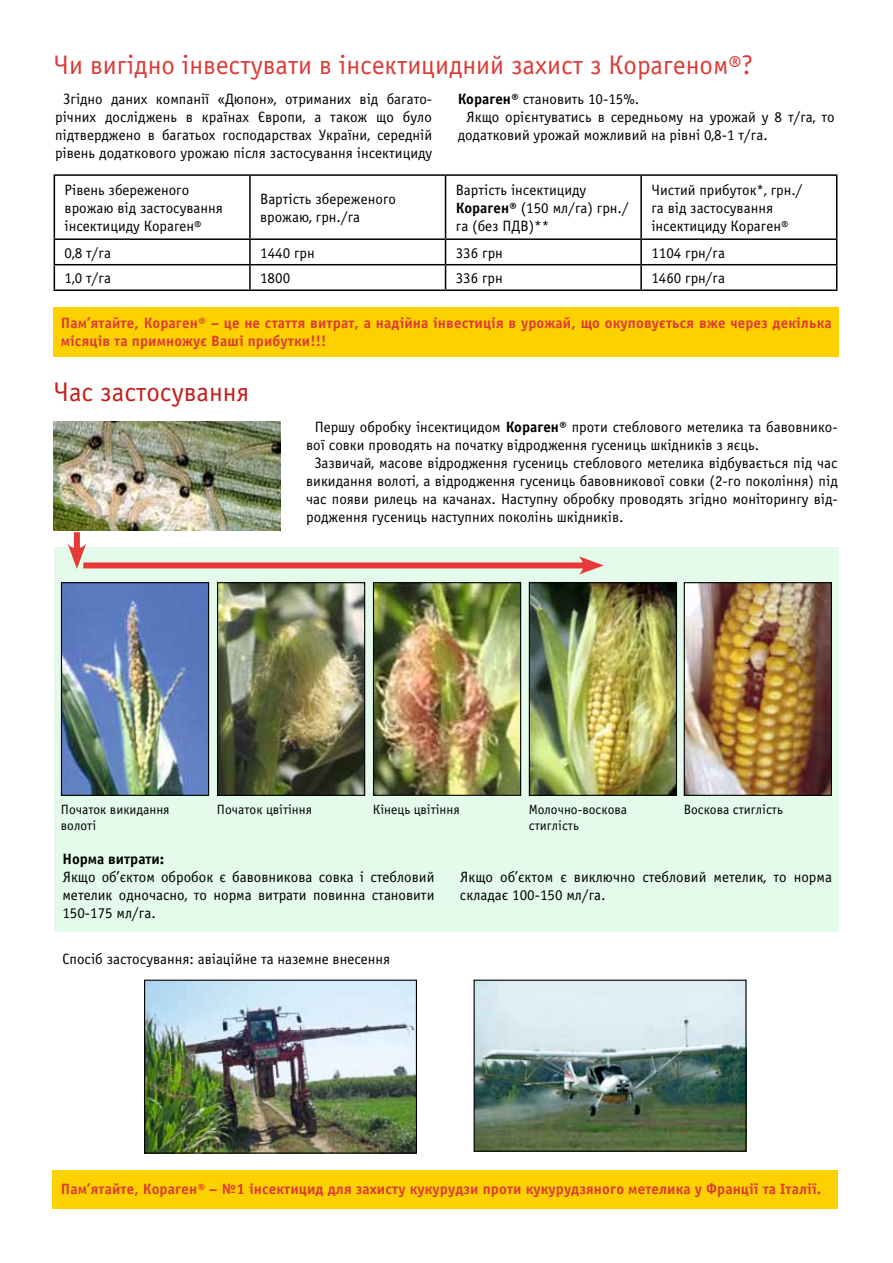
<style>
.page{position:relative;width:893px;height:1263px;background:#fff}
.page>*{position:absolute;margin:0;border:0;box-sizing:border-box;transform-origin:0 0}
.t1{font:27px "Officina Sans C";color:#dc3c38}
.t2{font:27px "Officina Sans C";color:#c41e1c}
.t3{font:15px/18px "Officina Sans C";color:#000}
.t4{font:700 15px/18px "Officina Sans C";letter-spacing:.01em;color:#dc3c38}
.t5{font:700 15px "Officina Sans C";color:#000}
.t6{font:13.5px/16.2px "Officina Sans C";color:#000}
.s1{font-weight:700}
</style>
<div class="page">
<div style="left:54px;top:307px;width:785px;height:50px;background:#fdd000"></div>
<div style="left:52px;top:1170px;width:785px;height:39px;background:#fdd000"></div>
<div style="left:54px;top:547px;width:785px;height:385px;background:#e4faea"></div>
<hr style="left:54px;top:174px;width:196px;height:2px;background:#000">
<hr style="left:54px;top:176px;width:1px;height:62px;background:#000">
<hr style="left:250px;top:174px;width:196px;height:2px;background:#000">
<hr style="left:249px;top:176px;width:2px;height:62px;background:#000">
<hr style="left:446px;top:174px;width:195px;height:2px;background:#000">
<hr style="left:445px;top:176px;width:1px;height:62px;background:#000">
<hr style="left:641px;top:174px;width:196px;height:2px;background:#000">
<hr style="left:640px;top:176px;width:2px;height:62px;background:#000">
<hr style="left:836px;top:176px;width:1px;height:62px;background:#000">
<hr style="left:54px;top:238px;width:196px;height:2px;background:#000">
<hr style="left:250px;top:238px;width:196px;height:2px;background:#000">
<hr style="left:249px;top:240px;width:2px;height:24px;background:#000">
<hr style="left:446px;top:238px;width:195px;height:2px;background:#000">
<hr style="left:641px;top:238px;width:196px;height:2px;background:#000">
<hr style="left:640px;top:240px;width:2px;height:24px;background:#000">
<hr style="left:54px;top:264px;width:196px;height:1px;background:#000">
<svg style="left:54px;top:240px;width:1px;height:49px"></svg>
<hr style="left:250px;top:264px;width:196px;height:1px;background:#000">
<hr style="left:249px;top:265px;width:2px;height:24px;background:#000">
<hr style="left:446px;top:264px;width:195px;height:1px;background:#000">
<svg style="left:445px;top:240px;width:1px;height:49px"></svg>
<hr style="left:641px;top:264px;width:196px;height:1px;background:#000">
<hr style="left:640px;top:265px;width:2px;height:24px;background:#000">
<svg style="left:836px;top:240px;width:1px;height:49px"></svg>
<hr style="left:54px;top:289px;width:196px;height:2px;background:#000">
<hr style="left:250px;top:289px;width:196px;height:2px;background:#000">
<hr style="left:446px;top:289px;width:195px;height:2px;background:#000">
<hr style="left:641px;top:289px;width:196px;height:2px;background:#000">
<img style="left:54px;top:421px;width:226px;height:109px">
<img style="left:63px;top:584px;width:144px;height:210px">
<div style="left:61px;top:582px;width:148px;height:214px;border:1px solid #000"></div>
<img style="left:146px;top:982px;width:269px;height:169px">
<div style="left:144px;top:980px;width:273px;height:173px;border:1px solid #000"></div>
<img style="left:219px;top:584px;width:144px;height:210px">
<div style="left:217px;top:582px;width:148px;height:214px;border:1px solid #000"></div>
<img style="left:476px;top:982px;width:269px;height:168px">
<div style="left:474px;top:980px;width:273px;height:172px;border:1px solid #000"></div>
<img style="left:375px;top:584px;width:144px;height:210px">
<div style="left:373px;top:582px;width:148px;height:214px;border:1px solid #000"></div>
<img style="left:531px;top:584px;width:144px;height:210px">
<div style="left:529px;top:582px;width:148px;height:214px;border:1px solid #000"></div>
<img style="left:686px;top:584px;width:144px;height:210px">
<div style="left:684px;top:582px;width:148px;height:214px;border:1px solid #000"></div>
<div style="left:83px;top:562px;width:506px;height:6px;background:#e73a38"></div>
<svg style="left:579px;top:556px;width:25px;height:19px"></svg>
<div style="left:74px;top:532px;width:6px;height:22px;background:#e73a38"></div>
<svg style="left:68px;top:544px;width:18px;height:25px"></svg>
<h1 class="t1" style="left:54px;top:50px;width:701px">Чи вигідно інвестувати в інсектицидний захист з Корагеном®?</h1>
<p class="t3" style="left:55px;top:90px;width:379px;text-align:center">Згідно даних компанії «Дюпон», отриманих від багато&shy;річних досліджень в країнах Європи, а також що було підтверджено в багатьох господарствах України, середній рівень додаткового урожаю після застосування інсектициду</p>
<p class="t3" style="left:458px;top:90px;width:183px"><span class="s1">Кораген®</span> становить 10-15%.</p>
<p class="t3" style="left:466px;top:108px;width:370px">Якщо орієнтуватись в середньому на урожай у 8 т/га, то</p>
<p class="t3" style="left:458px;top:126px;width:312px">додатковий урожай можливий на рівні 0,8-1 т/га.</p>
<p class="t3" style="left:65px;top:181px;width:160px">Рівень збереженого врожаю від застосування інсектициду Кораген®</p>
<p class="t3" style="left:260px;top:190px;width:137px">Вартість збереженого врожаю, грн./га</p>
<p class="t3" style="left:456px;top:181px;width:174px">Вартість інсектициду<br><span class="s1">Кораген®</span> (150 мл/га) грн./ га (без ПДВ)**</p>
<p class="t3" style="left:651px;top:181px;width:153px">Чистий прибуток*, грн./ га від застосування інсектициду Кораген®</p>
<p class="t3" style="left:65px;top:244px;width:48px">0,8 т/га</p>
<p class="t3" style="left:260px;top:244px;width:56px">1440 грн</p>
<p class="t3" style="left:456px;top:244px;width:49px">336 грн</p>
<p class="t3" style="left:651px;top:244px;width:75px">1104 грн/га</p>
<p class="t3" style="left:65px;top:269px;width:48px">1,0 т/га</p>
<p class="t3" style="left:260px;top:269px;width:32px">1800</p>
<p class="t3" style="left:456px;top:269px;width:49px">336 грн</p>
<p class="t3" style="left:651px;top:269px;width:75px">1460 грн/га</p>
<p class="t4" style="left:61px;top:314px;width:772px">Пам’ятайте, Кораген® – це не стаття витрат, а надійна інвестиція в урожай, що окуповується вже через декілька місяців та примножує Ваші прибутки!!!</p>
<h1 class="t2" style="left:54px;top:377px;width:197px">Час застосування</h1>
<p class="t3" style="left:315px;top:418px;width:524px">Першу обробку інсектицидом <span class="s1">Кораген®</span> проти стеблового метелика та бавовнико-</p>
<p class="t3" style="left:306px;top:436px;width:454px">вої совки проводять на початку відродження гусениць шкідників з яєць.</p>
<p class="t3" style="left:315px;top:454px;width:524px">Зазвичай, масове відродження гусениць стеблового метелика відбувається під час</p>
<p class="t3" style="left:306px;top:472px;width:533px">викидання волоті, а відродження гусениць бавовникової совки (2-го покоління) під</p>
<p class="t3" style="left:306px;top:490px;width:533px">час появи рилець на качанах. Наступну обробку проводять згідно моніторингу від-</p>
<p class="t3" style="left:306px;top:508px;width:319px">родження гусениць наступних поколінь шкідників.</p>
<p class="t6" style="left:61px;top:801px;width:110px">Початок викидання волоті</p>
<p class="t6" style="left:217px;top:801px;width:97px">Початок цвітіння</p>
<p class="t6" style="left:373px;top:801px;width:88px">Кінець цвітіння</p>
<p class="t6" style="left:529px;top:801px;width:100px">Молочно-воскова стиглість</p>
<p class="t6" style="left:684px;top:801px;width:101px">Воскова стиглість</p>
<p class="t5" style="left:62px;top:850px;width:103px">Норма витрати:</p>
<p class="t3" style="left:62px;top:868px;width:374px;text-align:justify">Якщо об’єктом обробок є бавовникова совка і стебловий метелик одночасно, то норма витрати повинна становити 150-175 мл/га.</p>
<p class="t3" style="left:460px;top:868px;width:374px">Якщо об’єктом є виключно стебловий метелик, то норма складає 100-150 мл/га.</p>
<p class="t3" style="left:62px;top:950px;width:329px">Спосіб застосування: авіаційне та наземне внесення</p>
<p class="t4" style="left:61px;top:1180px;width:762px">Пам’ятайте, Кораген® – №1 інсектицид для захисту кукурудзи проти кукурудзяного метелика у Франції та Італії.</p>
</div>
